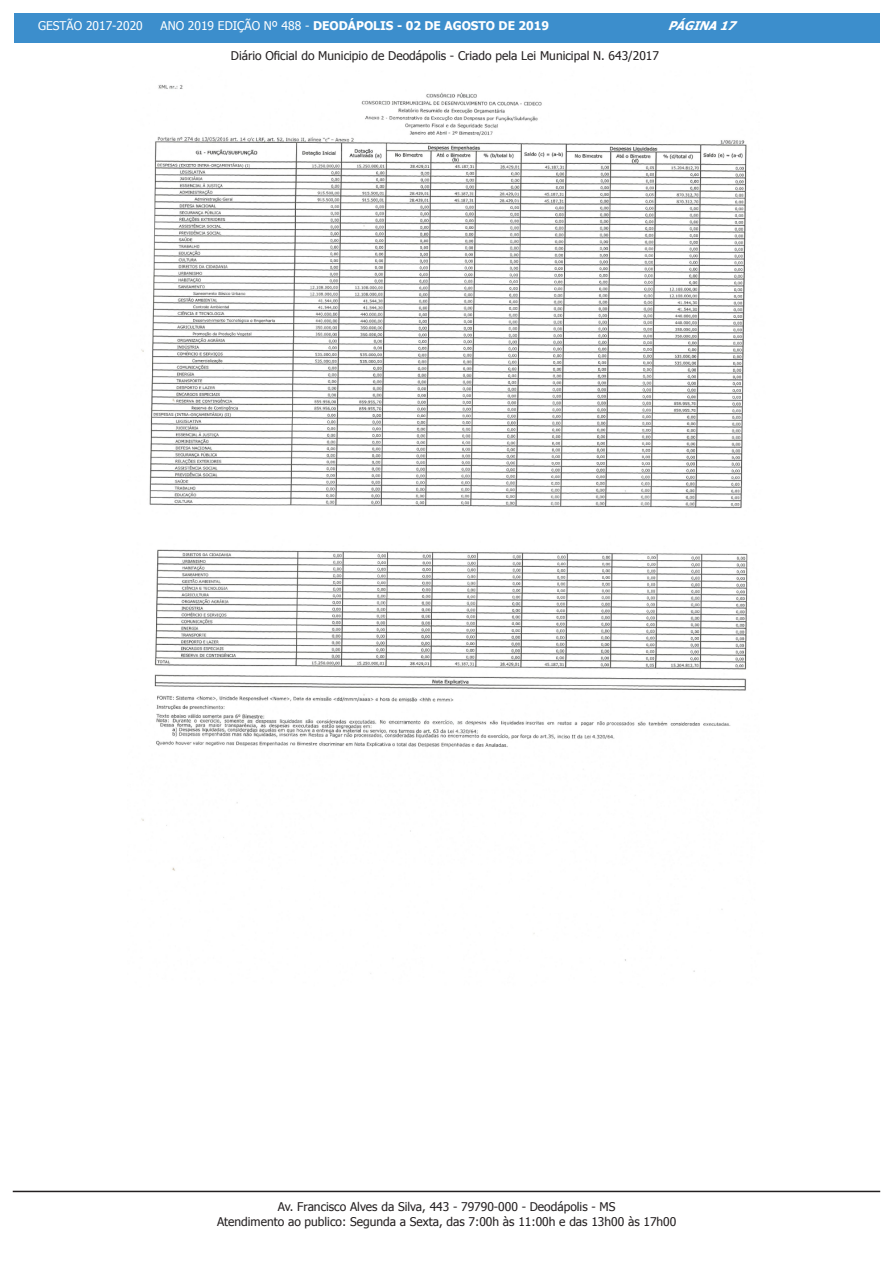
<style>
.page{position:relative;width:893px;height:1263px;background:#fff}
.page>*{position:absolute;margin:0;border:0;box-sizing:border-box;transform-origin:0 0}
.t1{font:12px/14.4px "Tahoma";color:#231f20;text-align:center}
.t2{font:700 12px "Tahoma";color:#fff}
.t3{font:12px "Tahoma";color:#fff}
.t4{font:italic 700 12px "Tahoma";color:#fff}
.s1{font-weight:400}
</style>
<div class="page">
<div style="left:14px;top:14px;width:865px;height:29px;background:#3c8ecc"></div>
<hr style="left:13px;top:1191px;width:867px;height:1px;background:#231f20">
<img style="left:141px;top:85px;width:606px;height:423px">
<img style="left:141px;top:549px;width:607px;height:425px">
<p class="t3" style="left:38px;top:18px;width:106px">GESTÃO 2017-2020</p>
<p class="t2" style="left:161px;top:17px;width:390px"><span class="s1">ANO 2019 EDIÇÃO Nº 488 -</span> DEODÁPOLIS - 02 DE AGOSTO DE 2019</p>
<p class="t4" style="left:668px;top:17px;width:75px">PÁGINA17</p>
<p class="t1" style="left:231px;top:49px;width:430px">Diário Oficial do Municipio de Deodápolis - Criado pela Lei Municipal N. 643/2017</p>
<p class="t1" style="left:217px;top:1200px;width:461px">Av. Francisco Alves da Silva, 443 - 79790-000 - Deodápolis - MS<br>Atendimento ao publico: Segunda a Sexta, das 7:00h às 11:00h e das 13h00 às 17h00</p>
</div>
